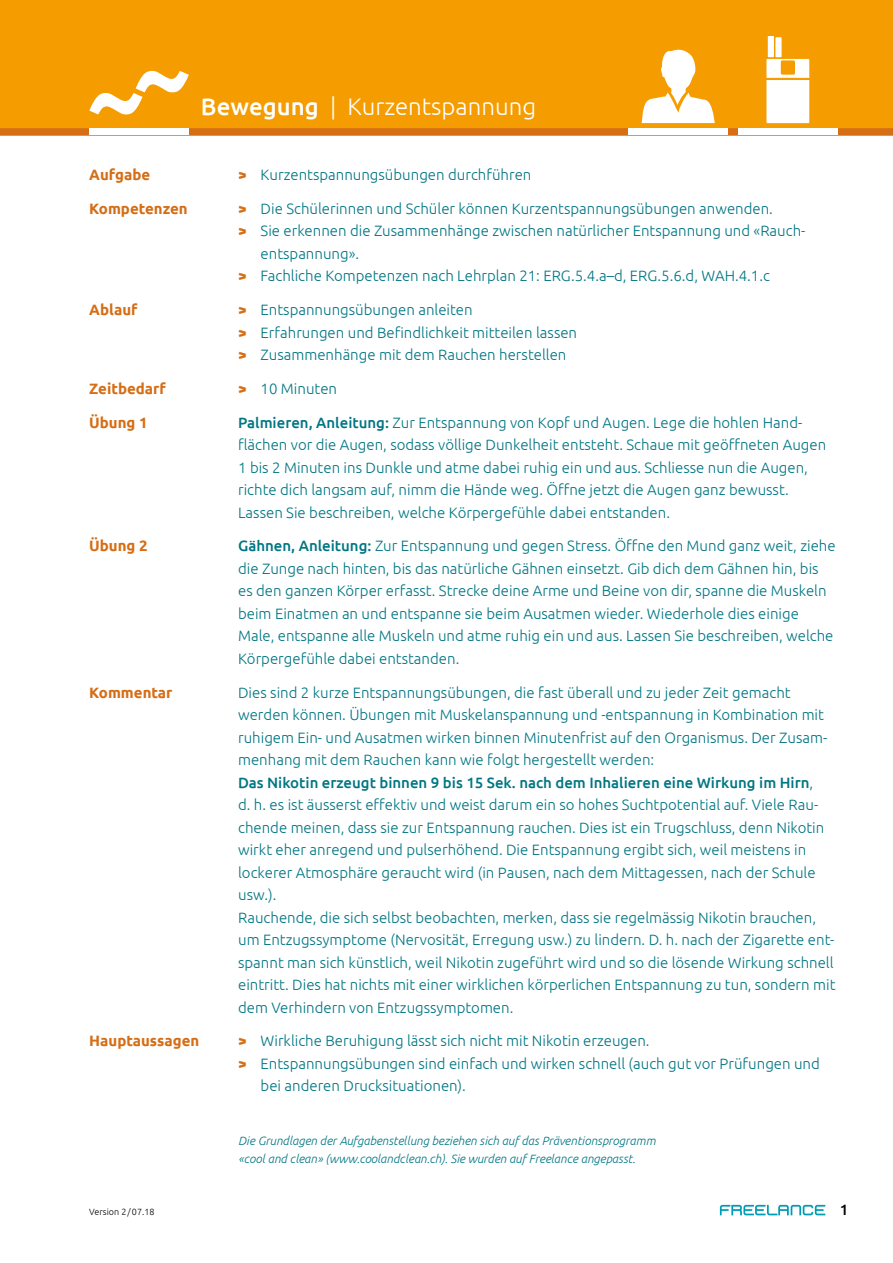
<style>
.page{position:relative;width:893px;height:1263px;background:#fff}
.page>*{position:absolute;margin:0;border:0;box-sizing:border-box;transform-origin:0 0}
.t1{font:300 24px "Ubuntu";color:#fff}
.t2{font:300 15px/22.5px "Ubuntu";color:#007683}
.t3{font:700 15px "Ubuntu";color:#d56e15}
.t4{font:500 15px "Ubuntu";color:#000}
.t5{font:italic 300 12px/18px "Ubuntu";color:#007683}
.t6{font:300 9px "Ubuntu";color:#000}
.s1{font-weight:500}
.s2{font-weight:700;color:#d56e15}
</style>
<div class="page">
<svg style="left:720px;top:1205px;width:105px;height:10px"></svg>
<div style="left:0;top:0;width:893px;height:135px;background:#f59c00"></div>
<svg style="left:0;top:36px;width:893px;height:99px"></svg>
<h1 class="t1" style="left:201px;top:92px;width:337px"><span class="s1">Bewegung</span> | Kurzentspannung</h1>
<p class="t3" style="left:89px;top:166px;width:62px">Aufgabe</p>
<p class="t3" style="left:89px;top:199px;width:100px">Kompetenzen</p>
<p class="t3" style="left:89px;top:301px;width:50px">Ablauf</p>
<p class="t3" style="left:89px;top:379px;width:78px">Zeitbedarf</p>
<p class="t3" style="left:89px;top:413px;width:60px">Übung 1</p>
<p class="t3" style="left:89px;top:537px;width:60px">Übung 2</p>
<p class="t3" style="left:89px;top:683px;width:85px">Kommentar</p>
<p class="t3" style="left:89px;top:1032px;width:112px">Hauptaussagen</p>
<p class="t2" style="left:238px;top:163px;width:295px"><span class="s2">&gt;</span> Kurzentspannungsübungen durchführen</p>
<p class="t2" style="left:238px;top:197px;width:536px"><span class="s2">&gt;</span> Die Schülerinnen und Schüler können Kurzentspannungsübungen anwenden.</p>
<p class="t2" style="left:238px;top:219px;width:569px"><span class="s2">&gt;</span> Sie erkennen die Zusammenhänge zwischen natürlicher Entspannung und «Rauch-</p>
<p class="t2" style="left:261px;top:242px;width:100px">entspannung».</p>
<p class="t2" style="left:238px;top:264px;width:533px"><span class="s2">&gt;</span> Fachliche Kompetenzen nach Lehrplan 21: ERG.5.4.a–d, ERG.5.6.d, WAH.4.1.c</p>
<p class="t2" style="left:238px;top:298px;width:341px"><span class="s2">&gt;</span> Entspannungsübungen anleiten<br><span class="s2">&gt;</span> Erfahrungen und Befindlichkeit mitteilen lassen <span class="s2">&gt;</span> Zusammenhänge mit dem Rauchen herstellen</p>
<p class="t2" style="left:238px;top:377px;width:100px"><span class="s2">&gt;</span> 10 Minuten</p>
<p class="t2" style="left:238px;top:411px;width:590px"><span class="s1">Palmieren, Anleitung:</span> Zur Entspannung von Kopf und Augen. Lege die hohlen Hand&shy;flächen vor die Augen, sodass völlige Dunkelheit entsteht. Schaue mit geöffneten Augen 1 bis 2 Minuten ins Dunkle und atme dabei ruhig ein und aus. Schliesse nun die Augen, richte dich langsam auf, nimm die Hände weg. Öffne jetzt die Augen ganz bewusst.<br>Lassen Sie beschreiben, welche Körpergefühle dabei entstanden.</p>
<p class="t2" style="left:238px;top:534px;width:599px"><span class="s1">Gähnen, Anleitung:</span> Zur Entspannung und gegen Stress. Öffne den Mund ganz weit, ziehe die Zunge nach hinten, bis das natürliche Gähnen einsetzt. Gib dich dem Gähnen hin, bis es den ganzen Körper erfasst. Strecke deine Arme und Beine von dir, spanne die Muskeln beim Einatmen an und entspanne sie beim Ausatmen wieder. Wiederhole dies einige Male, entspanne alle Muskeln und atme ruhig ein und aus. Lassen Sie beschreiben, welche Körpergefühle dabei entstanden.</p>
<p class="t2" style="left:238px;top:681px;width:599px">Dies sind 2 kurze Entspannungsübungen, die fast überall und zu jeder Zeit gemacht werden können. Übungen mit Muskelanspannung und -entspannung in Kombination mit ruhigem Ein- und Ausatmen wirken binnen Minutenfrist auf den Organismus. Der Zusam&shy;menhang mit dem Rauchen kann wie folgt hergestellt werden:<br><span class="s1">Das Nikotin erzeugt binnen 9 bis 15 Sek. nach dem Inhalieren eine Wirkung im Hirn</span>,<br>d. h. es ist äusserst effektiv und weist darum ein so hohes Suchtpotential auf. Viele Rau&shy;chende meinen, dass sie zur Entspannung rauchen. Dies ist ein Trugschluss, denn Nikotin wirkt eher anregend und pulserhöhend. Die Entspannung ergibt sich, weil meistens in lockerer Atmosphäre geraucht wird (in Pausen, nach dem Mittagessen, nach der Schule usw.).<br>Rauchende, die sich selbst beobachten, merken, dass sie regelmässig Nikotin brauchen, um Entzugssymptome (Nervosität, Erregung usw.) zu lindern. D. h. nach der Zigarette ent&shy;spannt man sich künstlich, weil Nikotin zugeführt wird und so die lösende Wirkung schnell eintritt. Dies hat nichts mit einer wirklichen körperlichen Entspannung zu tun, sondern mit dem Verhindern von Entzugssymptomen.</p>
<p class="t2" style="left:238px;top:1029px;width:413px"><span class="s2">&gt;</span> Wirkliche Beruhigung lässt sich nicht mit Nikotin erzeugen.</p>
<p class="t2" style="left:238px;top:1052px;width:583px"><span class="s2">&gt;</span> Entspannungsübungen sind einfach und wirken schnell (auch gut vor Prüfungen und</p>
<p class="t2" style="left:261px;top:1074px;width:207px">bei anderen Drucksituationen).</p>
<p class="t5" style="left:238px;top:1132px;width:419px">Die Grundlagen der Aufgabenstellung beziehen sich auf das Präventionsprogramm «cool and clean» (www.coolandclean.ch). Sie wurden auf Freelance angepasst.</p>
<p class="t6" style="left:89px;top:1206px;width:67px">Version 2/07.18</p>
<p class="t4" style="left:840px;top:1200px;width:10px">1</p>
</div>
